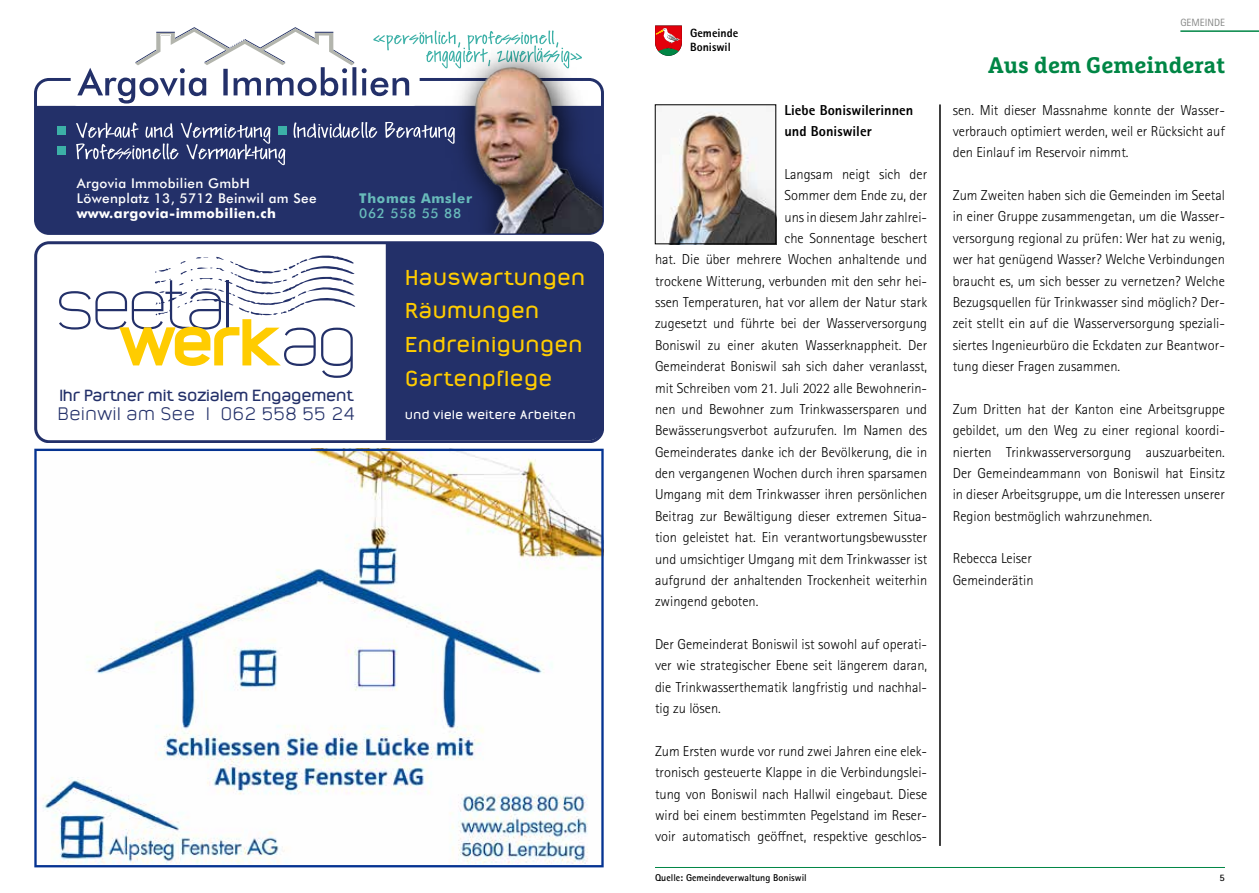
<style>
.page{position:relative;width:1259px;height:893px;background:#fff}
.page>*{position:absolute;margin:0;border:0;box-sizing:border-box;transform-origin:0 0}
.t1{font:700 22.5px "Marselis Slab Pro";color:#008645}
.t2{font:700 21px/33.6px "Nordstern Demo";letter-spacing:-.01em;color:#fc0}
.t3{font:17.55px "Nordstern Demo";color:#233069}
.t4{font:700 15.75px "Nordstern Demo";letter-spacing:-.05em;color:#233069}
.t5{font:300 14.4px/21.3px "Rotis Sans Serif Std";color:#000;text-align:justify}
.t6{font:800 14.4px/21.3px "Rotis Sans Serif Std";color:#000}
.t7{font:500 13.5px/15px "Futura BT";letter-spacing:.025em;color:#fff}
.t8{font:700 13.5px "Futura BT";letter-spacing:.025em;color:#fff}
.t9{font:700 13.5px "Futura BT";letter-spacing:.05em;color:#68bbbb}
.t10{font:500 13.5px "Futura BT";letter-spacing:.05em;color:#68bbbb}
.t11{font:700 12px "Nordstern Demo";letter-spacing:-.01em;color:#fff}
.t12{font:800 12px/14.4px "Rotis Sans Serif Std";color:#000}
.t13{font:10.5px "Rotis Sans Serif Std";color:#868786}
.t14{font:700 9.9px "Rotis Sans Serif Std";color:#000}
</style>
<div class="page">
<hr style="left:655px;top:867px;width:570px;height:1px;background:#008645">
<svg style="left:655px;top:26px;width:27px;height:30px"></svg>
<hr style="left:939px;top:105px;width:1px;height:741px;background:#000">
<img style="left:663px;top:109px;width:111px;height:133px">
<hr style="left:1180px;top:30px;width:79px;height:2px;background:#008645">
<svg style="left:34px;top:78px;width:562px;height:157px"></svg>
<div style="left:36px;top:106px;width:404px;height:127px;background:#233069"></div>
<div style="left:71px;top:51px;width:349px;height:55px;background:#fff;border-radius:7px"></div>
<div style="left:57px;top:127px;width:9px;height:8px;background:#3cb0a7"></div>
<div style="left:57px;top:147px;width:9px;height:8px;background:#3cb0a7"></div>
<svg style="left:77px;top:27px;width:477px;height:77px"></svg>
<img style="left:440px;top:32px;width:164px;height:201px">
<img style="left:466px;top:63px;width:137px;height:170px">
<svg style="left:76px;top:122px;width:379px;height:43px;background:#444f7f"></svg>
<svg style="left:34px;top:241px;width:570px;height:202px"></svg>
<svg style="left:59px;top:255px;width:296px;height:123px"></svg>
<div style="left:386px;top:243px;width:216px;height:197px;background:#233069"></div>
<img style="left:34px;top:449px;width:569px;height:418px">
<p class="t7" style="left:77px;top:176px;width:241px">Argovia Immobilien GmbH<br>Löwenplatz 13, 5712 Beinwil am See</p>
<p class="t8" style="left:77px;top:205px;width:201px">www.argovia-immobilien.ch</p>
<p class="t9" style="left:359px;top:190px;width:114px">Thomas Amsler</p>
<p class="t10" style="left:359px;top:205px;width:103px">062 558 55 88</p>
<p class="t4" style="left:59px;top:386px;width:296px">Ihr Partner mit sozialem Engagement</p>
<p class="t3" style="left:57px;top:403px;width:299px">Beinwil am See I 062 558 55 24</p>
<h2 class="t2" style="left:405px;top:260px;width:182px">Hauswartungen<br>Räumungen<br>Endreinigungen<br>Gartenpflege</h2>
<p class="t11" style="left:405px;top:408px;width:172px">und viele weitere Arbeiten</p>
<p class="t12" style="left:690px;top:25px;width:50px">Gemeinde<br>Boniswil</p>
<p class="t6" style="left:784px;top:99px;width:130px">Liebe Boniswilerinnen und Boniswiler</p>
<p class="t5" style="left:784px;top:163px;width:144px">Langsam neigt sich der</p>
<p class="t5" style="left:784px;top:185px;width:144px">Sommer dem Ende zu, der</p>
<p class="t5" style="left:784px;top:206px;width:144px">uns in diesem Jahr zahlrei-</p>
<p class="t5" style="left:784px;top:228px;width:144px">che Sonnentage beschert</p>
<p class="t5" style="left:655px;top:249px;width:274px">hat. Die über mehrere Wochen anhaltende und</p>
<p class="t5" style="left:655px;top:270px;width:274px">trockene Witterung, verbunden mit den sehr hei-</p>
<p class="t5" style="left:655px;top:292px;width:274px">ssen Temperaturen, hat vor allem der Natur stark</p>
<p class="t5" style="left:655px;top:313px;width:274px">zugesetzt und führte bei der Wasserversorgung</p>
<p class="t5" style="left:655px;top:334px;width:274px">Boniswil zu einer akuten Wasserknappheit. Der</p>
<p class="t5" style="left:655px;top:356px;width:274px">Gemeinderat Boniswil sah sich daher veranlasst,</p>
<p class="t5" style="left:655px;top:377px;width:274px">mit Schreiben vom 21. Juli 2022 alle Bewohnerin-</p>
<p class="t5" style="left:655px;top:399px;width:274px">nen und Bewohner zum Trinkwassersparen und</p>
<p class="t5" style="left:655px;top:420px;width:274px">Bewässerungsverbot aufzurufen. Im Namen des</p>
<p class="t5" style="left:655px;top:441px;width:274px">Gemeinderates danke ich der Bevölkerung, die in</p>
<p class="t5" style="left:655px;top:463px;width:274px">den vergangenen Wochen durch ihren sparsamen</p>
<p class="t5" style="left:655px;top:484px;width:274px">Umgang mit dem Trinkwasser ihren persönlichen</p>
<p class="t5" style="left:655px;top:505px;width:274px">Beitrag zur Bewältigung dieser extremen Situa-</p>
<p class="t5" style="left:655px;top:527px;width:274px">tion geleistet hat. Ein verantwortungsbewusster</p>
<p class="t5" style="left:655px;top:548px;width:274px">und umsichtiger Umgang mit dem Trinkwasser ist</p>
<p class="t5" style="left:655px;top:570px;width:274px">aufgrund der anhaltenden Trockenheit weiterhin</p>
<p class="t5" style="left:655px;top:591px;width:105px">zwingend geboten.</p>
<p class="t5" style="left:655px;top:634px;width:274px">Der Gemeinderat Boniswil ist sowohl auf operati&shy;ver wie strategischer Ebene seit längerem daran, die Trinkwasserthematik langfristig und nachhal&shy;tig zu lösen.</p>
<p class="t5" style="left:655px;top:741px;width:274px">Zum Ersten wurde vor rund zwei Jahren eine elek&shy;tronisch gesteuerte Klappe in die Verbindungslei&shy;tung von Boniswil nach Hallwil eingebaut. Diese wird bei einem bestimmten Pegelstand im Reser&shy;voir automatisch geöffnet, respektive geschlos-</p>
<p class="t13" style="left:1180px;top:16px;width:46px">GEMEINDE</p>
<h1 class="t1" style="left:988px;top:51px;width:238px">Aus dem Gemeinderat</h1>
<p class="t5" style="left:952px;top:99px;width:274px">sen. Mit dieser Massnahme konnte der Wasser&shy;verbrauch optimiert werden, weil er Rücksicht auf den Einlauf im Reservoir nimmt.</p>
<p class="t5" style="left:952px;top:185px;width:274px">Zum Zweiten haben sich die Gemeinden im Seetal in einer Gruppe zusammengetan, um die Wasser&shy;versorgung regional zu prüfen: Wer hat zu wenig, wer hat genügend Wasser? Welche Verbindungen braucht es, um sich besser zu vernetzen? Welche Bezugsquellen für Trinkwasser sind möglich? Der&shy;zeit stellt ein auf die Wasserversorgung speziali&shy;siertes Ingenieurbüro die Eckdaten zur Beantwor&shy;tung dieser Fragen zusammen.</p>
<p class="t5" style="left:952px;top:399px;width:274px">Zum Dritten hat der Kanton eine Arbeitsgruppe gebildet, um den Weg zu einer regional koordi&shy;nierten Trinkwasserversorgung auszuarbeiten.<br>Der Gemeindeammann von Boniswil hat Einsitz in dieser Arbeitsgruppe, um die Interessen unserer Region bestmöglich wahrzunehmen.</p>
<p class="t5" style="left:952px;top:548px;width:82px">Rebecca Leiser<br>Gemeinderätin</p>
<p class="t14" style="left:655px;top:871px;width:153px">Quelle: Gemeindeverwaltung Boniswil</p>
<p class="t14" style="left:1219px;top:871px;width:7px">5</p>
</div>
